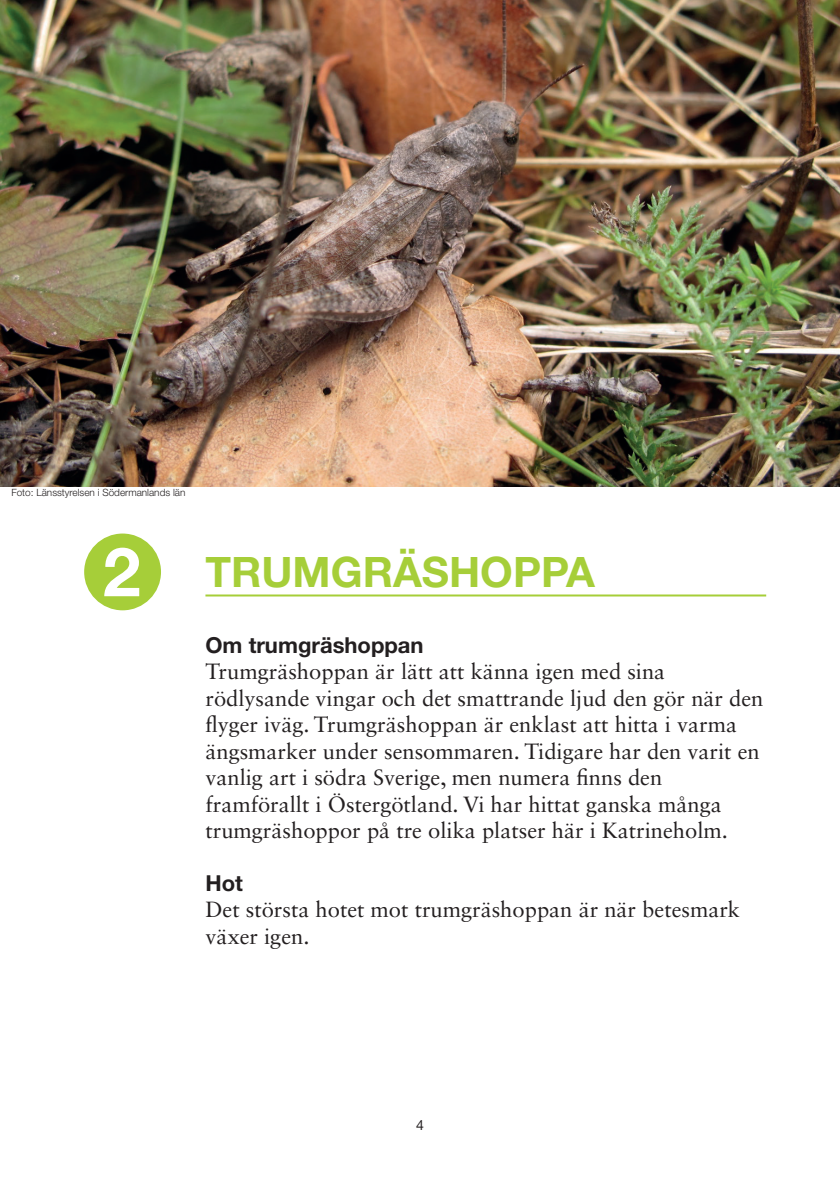
<style>
.page{position:relative;width:840px;height:1191px;background:#fff}
.page>*{position:absolute;margin:0;border:0;box-sizing:border-box;transform-origin:0 0}
.t1{font:700 42px "Helvetica Neue LT Std";color:#a6ce39}
.t2{font:22px/26.4px "Sabon LT Std";color:#231f20}
.t3{font:700 22px "Helvetica Neue LT Std";color:#231f20}
.t4{font:14px "Helvetica Neue LT Std";color:#231f20}
.t5{font:300 10px "Helvetica Neue LT Std";color:#231f20}
.s1{font-size:68px;color:#fff}
</style>
<div class="page">
<img style="left:0;top:0;width:839px;height:486px">
<div style="left:84px;top:533px;width:77px;height:77px;background:#a6ce39;border-radius:50%"></div>
<hr style="left:205px;top:594px;width:560px;height:2px;background:#a6ce39">
<p class="t5" style="left:11px;top:486px;width:175px">Foto: Länsstyrelsen i Södermanlands län</p>
<h1 class="t1" style="left:103px;top:546px;width:493px"><span class="s1">2</span> TRUMGRÄSHOPPA</h1>
<p class="t3" style="left:205px;top:631px;width:219px">Om trumgräshoppan</p>
<p class="t2" style="left:205px;top:658px;width:559px">Trumgräshoppan är lätt att känna igen med sina rödlysande vingar och det smattrande ljud den gör när den flyger iväg. Trumgräshoppan är enklast att hitta i varma ängsmarker under sensommaren. Tidigare har den varit en vanlig art i södra Sverige, men numera finns den framförallt i Östergötland. Vi har hittat ganska många trumgräshoppor på tre olika platser här i Katrineholm.</p>
<p class="t3" style="left:205px;top:869px;width:39px">Hot</p>
<p class="t2" style="left:205px;top:896px;width:536px">Det största hotet mot trumgräshoppan är när betesmark växer igen.</p>
<p class="t4" style="left:416px;top:1117px;width:9px">4</p>
</div>
